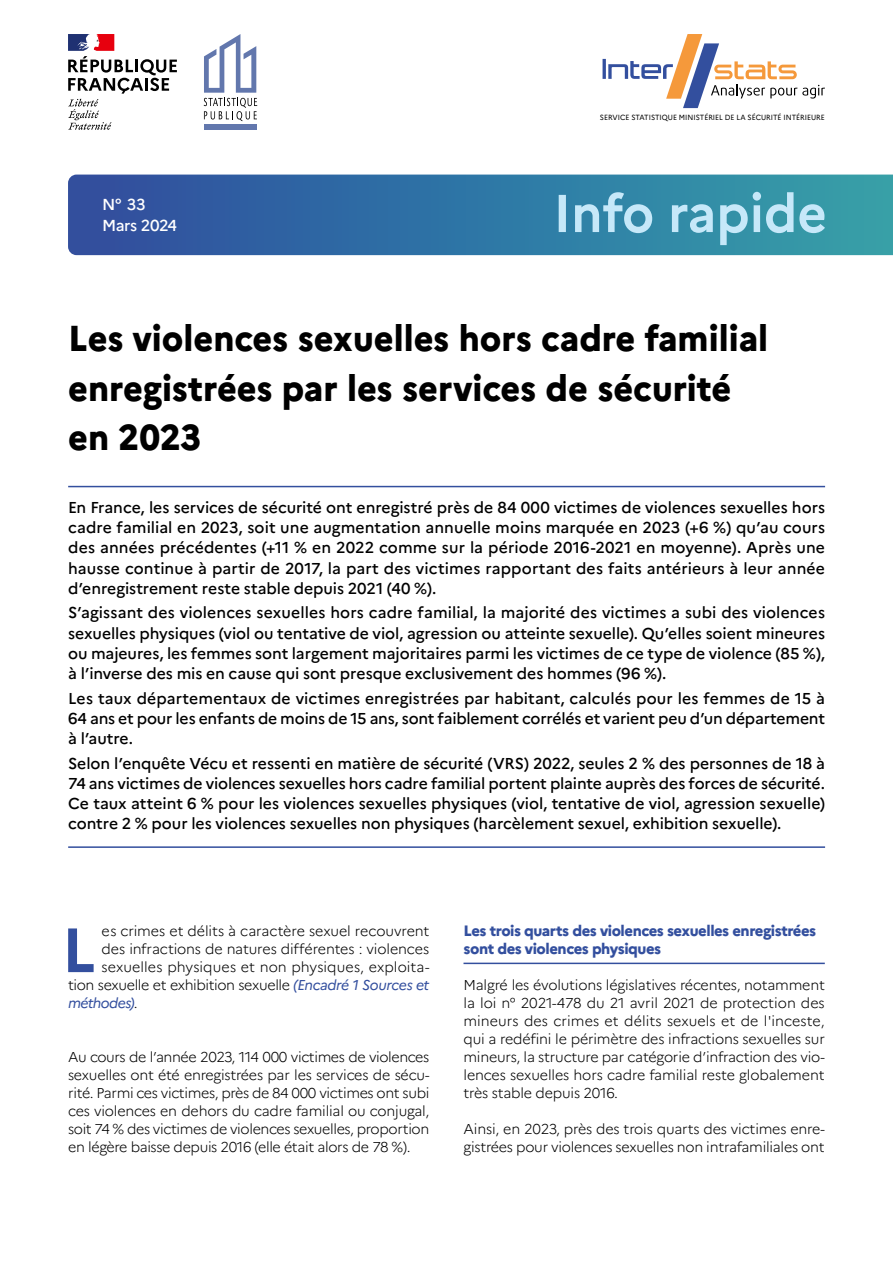
<style>
.page{position:relative;width:893px;height:1263px;background:#fff}
.page>*{position:absolute;margin:0;border:0;box-sizing:border-box;transform-origin:0 0}
.TXT_LETTRINE{font:700 62.4px "Marianne";color:#334f9e}
.Titre_IA{font:800 36px/49.5px "Marianne";color:#000;scale:.96 1}
.MOIS_ANNEE{font:500 15.9px "Marianne";letter-spacing:-.03em;color:#fff}
.NUMERO{font:500 15.9px "Marianne";color:#fff}
.CHapo{font:500 15.75px/20.2px "Marianne";letter-spacing:-.01em;color:#000;text-align:justify}
.Chapo_1er_para{font:500 15.75px/20.2px "Marianne";letter-spacing:-.005em;color:#000;text-align:justify}
.Chapo_Dernier_para{font:500 15.75px/20.2px "Marianne";letter-spacing:-.005em;color:#000;text-align:justify}
.Intertitre_n1{font:800 15px/18px "Marianne";letter-spacing:-.03em;color:#334f9e}
.texte_courant{font:300 14.25px/18px "Marianne";letter-spacing:-.02em;color:#000;text-align:justify}
.TXT_LETTRINE-2{font:300 14.25px "Marianne";letter-spacing:-.01em;color:#000}
.TXT_LETTRINE-3{font:italic 14.25px "Marianne";letter-spacing:-.045em;color:#334f9e}
.t1{font:7.5px "Marianne";color:#000;scale:.95 1}
.s1{font-weight:400;font-style:italic;color:#334f9e}
.s2{font-weight:300;font-style:normal;color:#000}
</style>
<div class="page">
<svg style="left:68px;top:175px;width:825px;height:80px;background:#3070a3"></svg>
<svg style="left:559px;top:192px;width:266px;height:53px;background:#5ca6be"></svg>
<hr style="left:463px;top:963px;width:362px;height:1px;background:#334f9e">
<hr style="left:68px;top:486px;width:757px;height:1px;background:#334f9e">
<hr style="left:68px;top:846px;width:757px;height:2px;background:#334f9e">
<svg style="left:68px;top:34px;width:109px;height:96px"></svg>
<hr style="left:603px;top:59px;width:3px;height:20px;background:#334f9e">
<svg style="left:608px;top:34px;width:217px;height:74px"></svg>
<div style="left:204px;top:124px;width:52px;height:6px;background:#6277ad"></div>
<svg style="left:204px;top:34px;width:53px;height:87px"></svg>
<p class="NUMERO" style="left:102px;top:195px;width:45px">N° 33</p>
<p class="MOIS_ANNEE" style="left:102px;top:216px;width:77px">Mars 2024</p>
<p class="t1" style="left:600px;top:113px;width:238px">SERVICE STATISTIQUE MINISTÉRIEL DE LA SÉCURITÉ INTÉRIEURE</p>
<p class="Titre_IA" style="left:68px;top:313px;width:731px">Les violences sexuelles hors cadre familial enregistrées par les services de sécurité en 2023</p>
<p class="Chapo_1er_para" style="left:68px;top:497px;width:758px">En France, les services de sécurité ont enregistré près de 84 000 victimes de violences sexuelles hors cadre familial en 2023, soit une augmentation annuelle moins marquée en 2023 (+6 %) qu’au cours des années précédentes (+11 % en 2022 comme sur la période 2016-2021 en moyenne). Après une hausse continue à partir de 2017, la part des victimes rapportant des faits antérieurs à leur année d’enregistrement reste stable depuis 2021 (40 %).</p>
<p class="CHapo" style="left:68px;top:603px;width:758px">S’agissant des violences sexuelles hors cadre familial, la majorité des victimes a subi des violences sexuelles physiques (viol ou tentative de viol, agression ou atteinte sexuelle). Qu’elles soient mineures ou majeures, les femmes sont largement majoritaires parmi les victimes de ce type de violence (85 %), à l’inverse des mis en cause qui sont presque exclusivement des hommes (96 %).</p>
<p class="CHapo" style="left:68px;top:688px;width:758px">Les taux départementaux de victimes enregistrées par habitant, calculés pour les femmes de 15 à 64 ans et pour les enfants de moins de 15 ans, sont faiblement corrélés et varient peu d’un département à l’autre.</p>
<p class="Chapo_Dernier_para" style="left:68px;top:753px;width:758px">Selon l’enquête Vécu et ressenti en matière de sécurité (VRS) 2022, seules 2 % des personnes de 18 à 74 ans victimes de violences sexuelles hors cadre familial portent plainte auprès des forces de sécurité.<br>Ce taux atteint 6 % pour les violences sexuelles physiques (viol, tentative de viol, agression sexuelle) contre 2 % pour les violences sexuelles non physiques (harcèlement sexuel, exhibition sexuelle).</p>
<p class="TXT_LETTRINE" style="left:62px;top:912px;width:35px">L</p>
<p class="TXT_LETTRINE-2" style="left:102px;top:922px;width:329px">es crimes et délits à caractère sexuel recouvrent</p>
<p class="TXT_LETTRINE-2" style="left:102px;top:940px;width:329px">des infractions de natures différentes : violences</p>
<p class="TXT_LETTRINE-2" style="left:102px;top:958px;width:329px">sexuelles physiques et non physiques, exploita-</p>
<p class="TXT_LETTRINE-2" style="left:68px;top:976px;width:363px">tion sexuelle et exhibition sexuelle <span class="s1">(Encadré 1 Sources et</span></p>
<p class="TXT_LETTRINE-3" style="left:68px;top:994px;width:71px">méthodes)<span class="s2">.</span></p>
<p class="texte_courant" style="left:68px;top:1048px;width:363px">Au cours de l’année 2023, 114 000 victimes de violences sexuelles ont été enregistrées par les services de sécu&shy;rité. Parmi ces victimes, près de 84 000 victimes ont subi ces violences en dehors du cadre familial ou conjugal, soit 74 % des victimes de violences sexuelles, proportion en légère baisse depuis 2016 (elle était alors de 78 %).</p>
<p class="Intertitre_n1" style="left:463px;top:922px;width:354px">Les trois quarts des violences sexuelles enregistrées sont des violences physiques</p>
<p class="texte_courant" style="left:463px;top:976px;width:363px">Malgré les évolutions législatives récentes, notamment la loi n° 2021-478 du 21 avril 2021 de protection des mineurs des crimes et délits sexuels et de l'inceste, qui a redéfini le périmètre des infractions sexuelles sur mineurs, la structure par catégorie d’infraction des vio&shy;lences sexuelles hors cadre familial reste globalement très stable depuis 2016.</p>
<p class="texte_courant" style="left:463px;top:1120px;width:363px">Ainsi, en 2023, près des trois quarts des victimes enre&shy;gistrées pour violences sexuelles non intrafamiliales ont</p>
</div>
